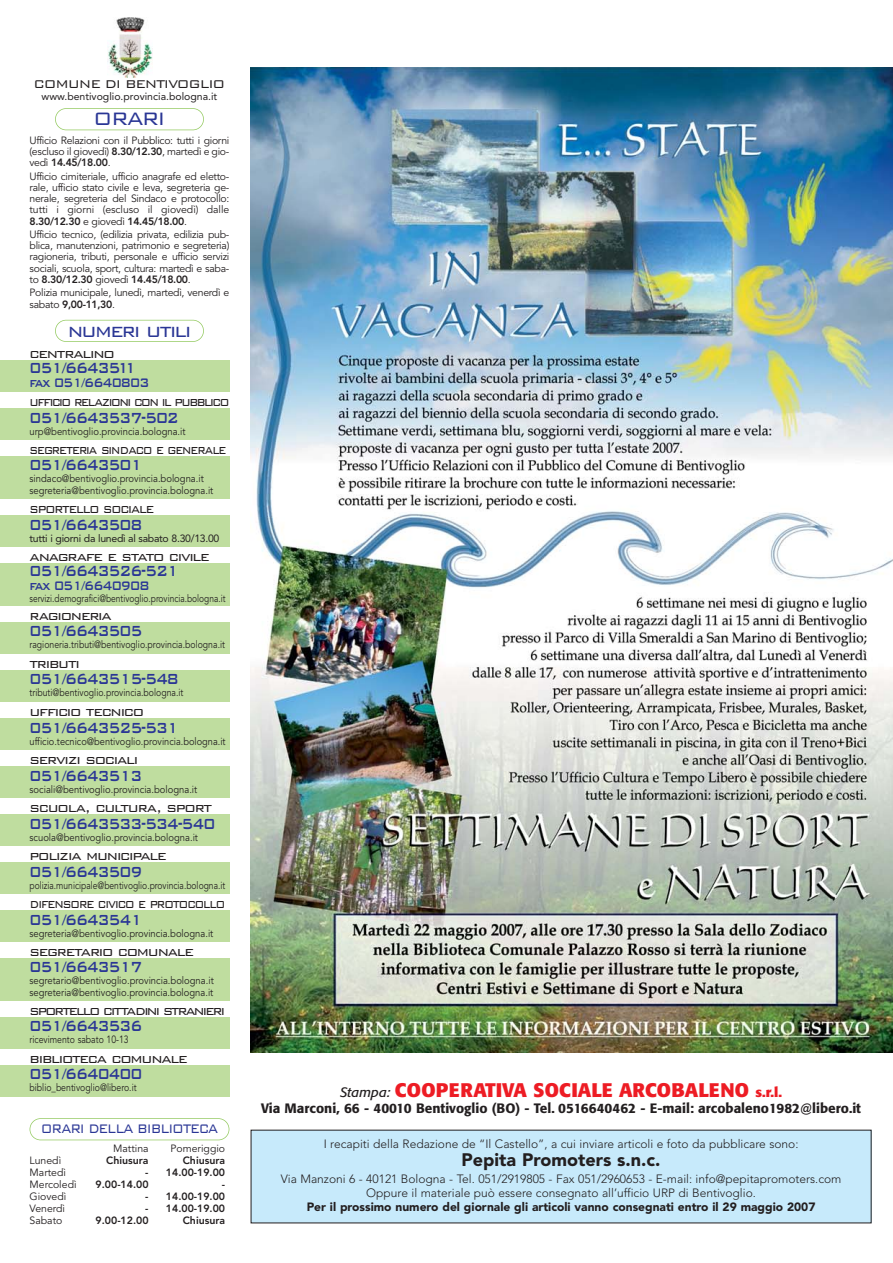
<style>
.page{position:relative;width:893px;height:1263px;background:#fff}
.page>*{position:absolute;margin:0;border:0;box-sizing:border-box;transform-origin:0 0}
.t1{font:300 24px "Bank Gothic BT";letter-spacing:-.075em;color:#2a3695;scale:.95 1}
.t2{font:500 19.5px "Bank Gothic BT";letter-spacing:-.075em;color:#2a3695;scale:.8 1}
.t3{font:700 19.5px "Formata";color:#ed1c24}
.t4{font:900 18px "Avenir";color:#231f20}
.t5{font:300 16.5px "Bank Gothic BT";letter-spacing:-.075em;color:#231f20}
.t6{font:300 16.5px "Bank Gothic BT";letter-spacing:-.105em;color:#231f20;scale:.85 1}
.t7{font:500 16.5px "Bank Gothic BT";letter-spacing:-.075em;color:#2a3695;scale:.8 1}
.t8{font:300 16.5px "Bank Gothic BT";letter-spacing:-.11em;color:#231f20;scale:.95 1}
.t9{font:300 16.5px "Bank Gothic BT";letter-spacing:-.075em;color:#231f20;scale:.82 1}
.t10{font:300 16.5px "Bank Gothic BT";letter-spacing:-.075em;color:#231f20;scale:.83 1}
.t11{font:300 16.5px "Bank Gothic BT";letter-spacing:-.075em;color:#2a3695;scale:.84 1}
.t12{font:300 16.5px "Bank Gothic BT";letter-spacing:-.075em;color:#231f20;scale:.88 1}
.t13{font:300 15px "Bank Gothic BT";letter-spacing:-.075em;color:#231f20}
.t14{font:500 13.5px "Formata";color:#231f20}
.t15{font:300 12px/14.2px "Avenir";color:#231f20;text-align:center}
.t16{font:900 12px "Avenir";color:#231f20}
.t17{font:10.5px/11.2px "Avenir";color:#231f20;text-align:justify}
.t18{font:10.5px/12px "Avenir";color:#231f20;scale:.9 1}
.t19{font:10.5px "Avenir";color:#231f20;scale:.83 1}
.t20{font:800 10.5px "Avenir";color:#231f20}
.t21{font:10.5px/11.2px "Avenir";letter-spacing:-.03em;color:#231f20}
.t22{font:10.5px "Avenir";color:#231f20;scale:.8 1}
.t23{font:10.5px "Avenir";color:#231f20;scale:.81 1}
.t24{font:10.5px "Avenir";color:#231f20;scale:.88 1}
.t25{font:10.5px "Avenir";letter-spacing:-.03em;color:#231f20}
.t26{font:10.5px "Avenir";color:#231f20}
.s1{font-weight:800}
.s2{font-weight:400;font-style:italic;font-size:13.5px;color:#231f20}
.s3{font-size:13.5px}
</style>
<div class="page">
<img style="left:108px;top:17px;width:44px;height:60px">
<div style="left:0;top:360px;width:229px;height:32px;background:#bfdd9f"></div>
<div style="left:0;top:408px;width:229px;height:32px;background:#bfdd9f"></div>
<div style="left:0;top:456px;width:229px;height:43px;background:#bfdd9f"></div>
<div style="left:0;top:515px;width:229px;height:32px;background:#bfdd9f"></div>
<div style="left:0;top:563px;width:229px;height:42px;background:#bfdd9f"></div>
<div style="left:0;top:622px;width:229px;height:31px;background:#bfdd9f"></div>
<div style="left:0;top:670px;width:229px;height:31px;background:#bfdd9f"></div>
<div style="left:0;top:718px;width:229px;height:32px;background:#bfdd9f"></div>
<div style="left:0;top:766px;width:229px;height:32px;background:#bfdd9f"></div>
<div style="left:0;top:814px;width:229px;height:32px;background:#bfdd9f"></div>
<div style="left:0;top:862px;width:229px;height:32px;background:#bfdd9f"></div>
<div style="left:0;top:910px;width:229px;height:32px;background:#bfdd9f"></div>
<div style="left:0;top:1065px;width:229px;height:31px;background:#bfdd9f"></div>
<div style="left:0;top:1016px;width:229px;height:32px;background:#bfdd9f"></div>
<div style="left:0;top:958px;width:229px;height:42px;background:#bfdd9f"></div>
<div style="left:55px;top:320px;width:149px;height:22px;border:2px solid #96cb64;border-radius:11px"></div>
<div style="left:55px;top:108px;width:149px;height:22px;border:2px solid #96cb64;border-radius:11px"></div>
<div style="left:30px;top:1118px;width:199px;height:22px;border:2px solid #96cb64;border-radius:11px"></div>
<div style="left:251px;top:1130px;width:620px;height:93px;background:#c7eafb"></div>
<img style="left:251px;top:67px;width:642px;height:985px">
<h3 class="t13" style="left:34px;top:74px;width:193px">COMUNE DI BENTIVOGLIO</h3>
<p class="t26" style="left:42px;top:92px;width:177px">www.bentivoglio.provincia.bologna.it</p>
<h1 class="t1" style="left:93px;top:103px;width:78px">ORARI</h1>
<p class="t17" style="left:30px;top:136px;width:201px">Ufficio Relazioni con il Pubblico: tutti i giorni (escluso il giovedì) <span class="s1">8.30/12.30</span>, martedì e gio&shy;vedì <span class="s1">14.45/18.00</span>.</p>
<p class="t17" style="left:30px;top:171px;width:201px">Ufficio cimiteriale, ufficio anagrafe ed eletto&shy;rale, ufficio stato civile e leva, segreteria ge&shy;nerale, segreteria del Sindaco e protocollo: tutti i giorni (escluso il giovedì) dalle <span class="s1">8.30/12.30</span> e giovedì <span class="s1">14.45/18.00</span>.</p>
<p class="t17" style="left:30px;top:230px;width:201px">Ufficio tecnico, (edilizia privata, edilizia pub&shy;blica, manutenzioni, patrimonio e segreteria) ragioneria, tributi, personale e ufficio servizi sociali, scuola, sport, cultura: martedì e saba&shy;to <span class="s1">8.30/12.30</span> giovedì <span class="s1">14.45/18.00</span>.</p>
<p class="t21" style="left:30px;top:288px;width:201px">Polizia municipale, lunedì, martedì, venerdì e sabato <span class="s1">9,00-11,30</span>.</p>
<h1 class="t1" style="left:68px;top:314px;width:132px">numeri utili</h1>
<h3 class="t5" style="left:30px;top:343px;width:87px">centralino</h3>
<h2 class="t2" style="left:30px;top:355px;width:135px">051/6643511</h2>
<h3 class="t7" style="left:30px;top:372px;width:151px">fax 051/6640803</h3>
<h3 class="t6" style="left:30px;top:391px;width:237px">ufficio relazioni con il pubblico</h3>
<h2 class="t2" style="left:30px;top:405px;width:188px">051/6643537-502</h2>
<p class="t18" style="left:30px;top:426px;width:175px">urp@bentivoglio.provincia.bologna.it</p>
<h3 class="t9" style="left:30px;top:439px;width:242px">segreteria sindaco e generale</h3>
<h2 class="t2" style="left:30px;top:452px;width:143px">051/6643501</h2>
<p class="t18" style="left:30px;top:474px;width:206px">sindaco@bentivoglio.provincia.bologna.it segreteria@bentivoglio.provincia.bologna.it</p>
<h3 class="t12" style="left:30px;top:497px;width:143px">sportello sociale</h3>
<h2 class="t2" style="left:30px;top:512px;width:143px">051/6643508</h2>
<p class="t25" style="left:30px;top:534px;width:191px">tutti i giorni da lunedì al sabato 8.30/13.00</p>
<h3 class="t5" style="left:30px;top:546px;width:182px">anagrafe e stato civile</h3>
<h2 class="t2" style="left:30px;top:558px;width:188px">051/6643526-521</h2>
<h3 class="t7" style="left:30px;top:574px;width:151px">fax 051/6640908</h3>
<p class="t22" style="left:30px;top:594px;width:246px">servizi.demografici@bentivoglio.provincia.bologna.it</p>
<h3 class="t5" style="left:30px;top:604px;width:84px">ragioneria</h3>
<h2 class="t2" style="left:30px;top:618px;width:143px">051/6643505</h2>
<p class="t19" style="left:30px;top:640px;width:237px">ragioneria.tributi@bentivoglio.provincia.bologna.it</p>
<h3 class="t5" style="left:30px;top:652px;width:52px">tributi</h3>
<h2 class="t2" style="left:30px;top:666px;width:188px">051/6643515-548</h2>
<p class="t19" style="left:30px;top:688px;width:187px">tributi@bentivoglio.provincia.bologna.it</p>
<h3 class="t5" style="left:30px;top:700px;width:116px">ufficio tecnico</h3>
<h2 class="t2" style="left:30px;top:714px;width:188px">051/6643525-531</h2>
<p class="t24" style="left:30px;top:736px;width:224px">ufficio.tecnico@bentivoglio.provincia.bologna.it</p>
<h3 class="t5" style="left:30px;top:748px;width:110px">servizi sociali</h3>
<h2 class="t2" style="left:30px;top:762px;width:143px">051/6643513</h2>
<p class="t18" style="left:30px;top:784px;width:188px">sociali@bentivoglio.provincia.bologna.it</p>
<h3 class="t5" style="left:30px;top:796px;width:184px">scuola, cultura, sport</h3>
<h2 class="t2" style="left:30px;top:810px;width:234px">051/6643533-534-540</h2>
<p class="t18" style="left:30px;top:832px;width:189px">scuola@bentivoglio.provincia.bologna.it</p>
<h3 class="t5" style="left:30px;top:844px;width:139px">polizia municipale</h3>
<h2 class="t2" style="left:30px;top:858px;width:143px">051/6643509</h2>
<p class="t23" style="left:30px;top:881px;width:243px">polizia.municipale@bentivoglio.provincia.bologna.it</p>
<h3 class="t10" style="left:30px;top:892px;width:237px">difensore civico e protocollo</h3>
<h2 class="t2" style="left:30px;top:906px;width:143px">051/6643541</h2>
<p class="t18" style="left:30px;top:928px;width:206px">segreteria@bentivoglio.provincia.bologna.it</p>
<h3 class="t5" style="left:30px;top:940px;width:166px">segretario comunale</h3>
<h2 class="t2" style="left:30px;top:954px;width:143px">051/6643517</h2>
<p class="t18" style="left:30px;top:975px;width:206px">segretario@bentivoglio.provincia.bologna.it segreteria@bentivoglio.provincia.bologna.it</p>
<h3 class="t8" style="left:30px;top:999px;width:207px">sportello cittadini stranieri</h3>
<h2 class="t2" style="left:30px;top:1013px;width:143px">051/6643536</h2>
<p class="t19" style="left:30px;top:1035px;width:121px">ricevimento sabato 10-13</p>
<h3 class="t5" style="left:30px;top:1047px;width:160px">biblioteca comunale</h3>
<h2 class="t2" style="left:30px;top:1061px;width:143px">051/6640400</h2>
<p class="t19" style="left:30px;top:1083px;width:131px">biblio_bentivoglio@libero.it</p>
<h3 class="t11" style="left:41px;top:1118px;width:213px">ORARI DELLA BIBLIOTECA</h3>
<p class="t17" style="left:113px;top:1143px;width:37px">Mattina</p>
<p class="t17" style="left:171px;top:1143px;width:56px">Pomeriggio</p>
<p class="t17" style="left:30px;top:1155px;width:33px">Lunedì</p>
<p class="t20" style="left:106px;top:1156px;width:44px">Chiusura</p>
<p class="t20" style="left:183px;top:1156px;width:44px">Chiusura</p>
<p class="t17" style="left:30px;top:1167px;width:38px">Martedì</p>
<p class="t20" style="left:145px;top:1168px;width:81px">- 14.00-19.00</p>
<p class="t17" style="left:30px;top:1179px;width:49px">Mercoledì</p>
<p class="t20" style="left:96px;top:1180px;width:55px">9.00-14.00</p>
<p class="t20" style="left:222px;top:1180px;width:5px">-</p>
<p class="t17" style="left:30px;top:1191px;width:38px">Giovedì</p>
<p class="t20" style="left:145px;top:1192px;width:81px">- 14.00-19.00</p>
<p class="t17" style="left:30px;top:1203px;width:37px">Venerdì</p>
<p class="t20" style="left:145px;top:1204px;width:81px">- 14.00-19.00</p>
<p class="t17" style="left:30px;top:1215px;width:34px">Sabato</p>
<p class="t20" style="left:96px;top:1216px;width:55px">9.00-12.00</p>
<p class="t20" style="left:183px;top:1216px;width:44px">Chiusura</p>
<h2 class="t3" style="left:340px;top:1081px;width:444px"><span class="s2">Stampa:</span> COOPERATIVA SOCIALE ARCOBALENO <span class="s3">s.r.l.</span></h2>
<p class="t14" style="left:261px;top:1102px;width:601px">Via Marconi, 66 - 40010 Bentivoglio (BO) - Tel. 0516640462 - E-mail: arcobaleno1982@libero.it</p>
<p class="t15" style="left:324px;top:1138px;width:476px">I recapiti della Redazione de “Il Castello”, a cui inviare articoli e foto da pubblicare sono:</p>
<h3 class="t4" style="left:462px;top:1153px;width:200px">Pepita Promoters s.n.c.</h3>
<p class="t15" style="left:281px;top:1172px;width:562px">Via Manzoni 6 - 40121 Bologna - Tel. 051/2919805 - Fax 051/2960653 - E-mail: info@pepitapromoters.com<br>Oppure il materiale può essere consegnato all’ufficio URP di Bentivoglio.</p>
<p class="t16" style="left:307px;top:1202px;width:510px">Per il prossimo numero del giornale gli articoli vanno consegnati entro il 29 maggio 2007</p>
</div>
